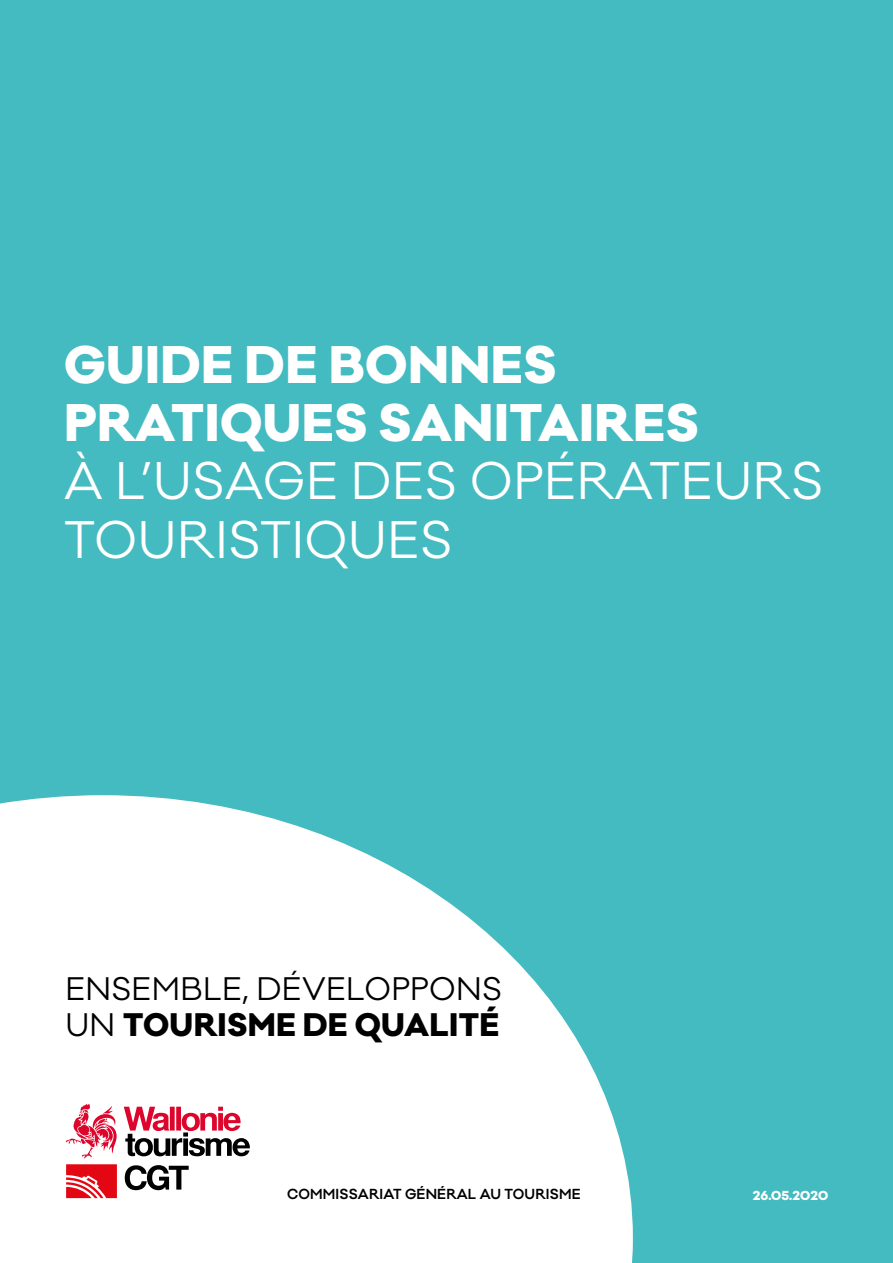
<style>
.page{position:relative;width:893px;height:1263px;background:#44bac1}
.page>*{position:absolute;margin:0;border:0;box-sizing:border-box;transform-origin:0 0}
.t1{font:48.6px/58.3px "Galano Classic";letter-spacing:.01em;color:#fff}
.t2{font:800 48.6px/58.3px "Galano Classic";letter-spacing:.01em;color:#fff}
.t3{font:30px/36px "Galano Classic";letter-spacing:.01em;color:#000}
.t4{font:600 13.35px "Galano Classic";letter-spacing:.01em;color:#000}
.t5{font:800 12px "Galano Classic";color:#fff}
.s1{font-weight:800}
</style>
<div class="page">
<svg style="left:0;top:795px;width:633px;height:468px;fill:#fff"></svg>
<svg style="left:66px;top:1104px;width:51px;height:54px;background:#f3adb9"></svg>
<svg style="left:125px;top:1165px;width:64px;height:25px;background:#898989"></svg>
<svg style="left:66px;top:1164px;width:51px;height:34px;background:#e83641"></svg>
<svg style="left:124px;top:1107px;width:126px;height:49px;background:#be8a93"></svg>
<h1 class="t2" style="left:64px;top:335px;width:636px">GUIDE DE BONNES<br>PRATIQUES SANITAIRES</h1>
<h1 class="t1" style="left:64px;top:453px;width:761px">À L’USAGE DES OPÉRATEURS<br>TOURISTIQUES</h1>
<p class="t3" style="left:65px;top:971px;width:438px">ENSEMBLE, DÉVELOPPONS<br>UN <span class="s1">TOURISME DE QUALITÉ</span></p>
<p class="t4" style="left:287px;top:1185px;width:295px">COMMISSARIAT GÉNÉRAL AU TOURISME</p>
<p class="t5" style="left:753px;top:1187px;width:77px">26.05.2020</p>
</div>
